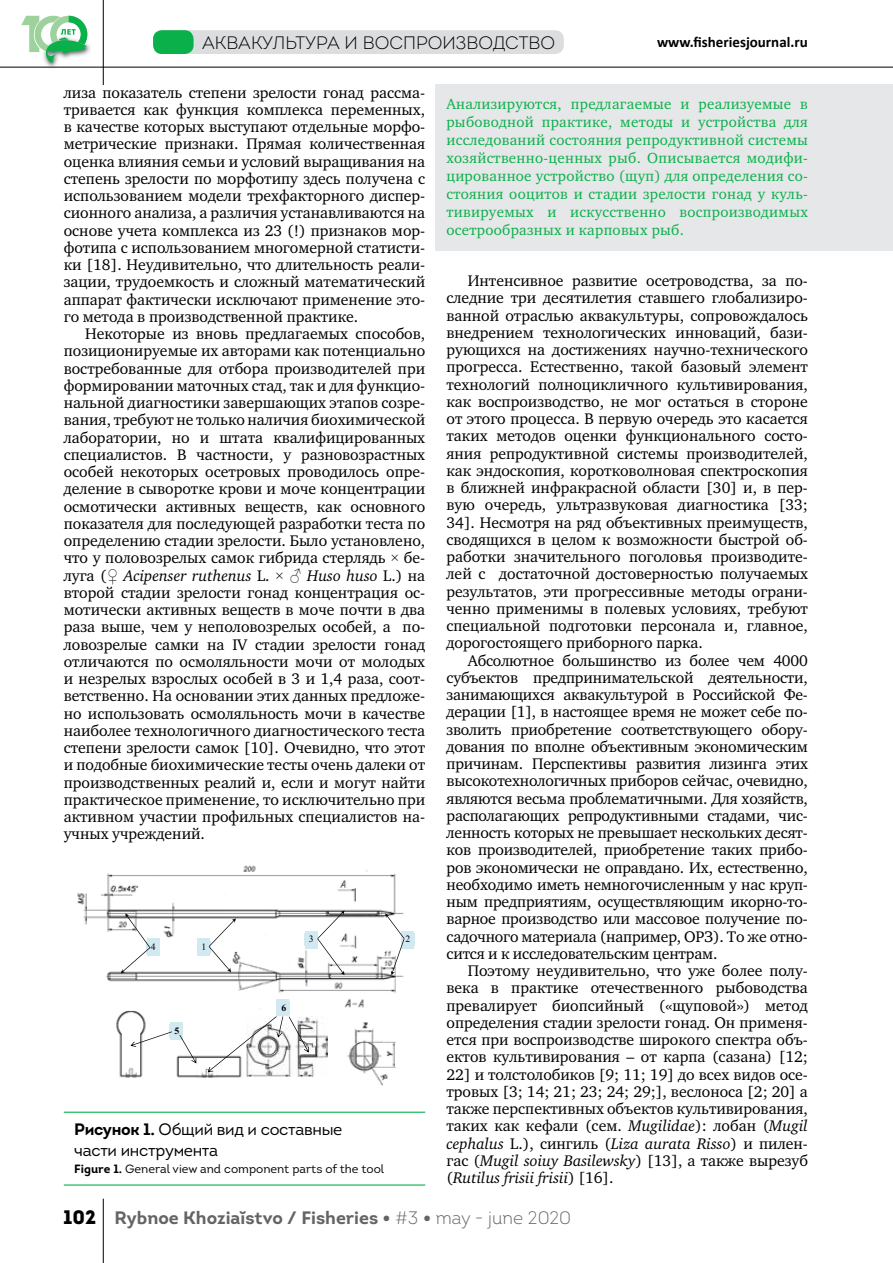
<style>
.page{position:relative;width:893px;height:1263px;background:#fff}
.page>*{position:absolute;margin:0;border:0;box-sizing:border-box;transform-origin:0 0}
.t1{font:700 18px "Intro";color:#626466}
.t2{font:300 18px "Intro";color:#000}
.t3{font:16.5px/20.2px "Intro";letter-spacing:-.02em;color:#000}
.t4{font:15.75px/17.2px "Charter ITCC";color:#000;text-align:justify}
.t5{font:15px/18px "Charter ITCC";letter-spacing:.02em;color:#0ab14b;text-align:justify}
.t6{font:700 15px "Calibri";color:#000}
.t7{font:12px "Intro";color:#000}
.t8{font:9.75px "Times New Roman";color:#000}
.t9{font:700 9.75px "Times New Roman";color:#000}
.s1{font-family:"Times New Roman"}
.s2{font-style:italic}
.s3{font-weight:700}
.s4{font-family:"Intro Black Caps";font-weight:400;font-size:19.5px;color:#000}
.s5{font-family:"PT Sans"}
.s6{font-weight:300}
</style>
<div class="page">
<img style="left:41px;top:33px;width:52px;height:34px">
<svg style="left:21px;top:16px;width:66px;height:47px"></svg>
<hr style="left:103px;top:0;width:1px;height:85px;background:#000">
<div style="left:153px;top:30px;width:411px;height:24px;background:#dcddde;border-radius:9px"></div>
<div style="left:153px;top:30px;width:41px;height:24px;background:#0ab14b;border-radius:9px"></div>
<hr style="left:0;top:67px;width:893px;height:1px;background:#000">
<hr style="left:103px;top:1199px;width:1px;height:64px;background:#000">
<div style="left:436px;top:85px;width:457px;height:166px;background:#e6e7e8"></div>
<img style="left:77px;top:865px;width:327px;height:221px">
<svg style="left:197px;top:918px;width:39px;height:54px"></svg>
<svg style="left:121px;top:913px;width:40px;height:60px"></svg>
<svg style="left:385px;top:913px;width:30px;height:62px"></svg>
<svg style="left:305px;top:910px;width:40px;height:65px"></svg>
<img style="left:112px;top:1011px;width:134px;height:70px">
<div style="left:170px;top:1022px;width:12px;height:17px;background:#d1eaef"></div>
<div style="left:276px;top:999px;width:13px;height:17px;background:#d1eaef"></div>
<img style="left:247px;top:1017px;width:81px;height:59px">
<svg style="left:130px;top:1025px;width:66px;height:38px"></svg>
<svg style="left:208px;top:1002px;width:101px;height:70px"></svg>
<hr style="left:64px;top:1112px;width:361px;height:1px;background:#0ab14b">
<hr style="left:64px;top:1184px;width:361px;height:1px;background:#0ab14b">
<p class="t2" style="left:202px;top:32px;width:355px">АКВАКУЛЬТУРА И ВОСПРОИЗВОДСТВО</p>
<p class="t6" style="left:657px;top:31px;width:152px">www.fisheriesjournal.ru</p>
<p class="t4" style="left:64px;top:84px;width:363px">лиза показатель степени зрелости гонад рассма&shy;тривается как функция комплекса переменных, в качестве которых выступают отдельные морфо&shy;метрические признаки. Прямая количественная оценка влияния семьи и условий выращивания на степень зрелости по морфотипу здесь получена с использованием модели трехфакторного диспер&shy;сионного анализа, а различия устанавливаются на основе учета комплекса из 23 (!) признаков мор&shy;фотипа с использованием многомерной статисти&shy;ки [18]. Неудивительно, что длительность реали&shy;зации, трудоемкость и сложный математический аппарат фактически исключают применение это&shy;го метода в производственной практике.</p>
<p class="t4" style="left:64px;top:325px;width:363px;text-indent:21px">Некоторые из вновь предлагаемых способов, позиционируемые их авторами как потенциально востребованные для отбора производителей при формировании маточных стад, так и для функцио&shy;нальной диагностики завершающих этапов созре&shy;вания, требуют не только наличия биохимической лаборатории, но и штата квалифицированных специалистов. В частности, у разновозрастных особей некоторых осетровых проводилось опре&shy;деление в сыворотке крови и моче концентрации осмотически активных веществ, как основного показателя для последующей разработки теста по определению стадии зрелости. Было установлено, что у половозрелых самок гибрида стерлядь <span class="s1">×</span> бе&shy;луга (<span class="s1">♀</span> <span class="s2">Acipenser ruthenus</span> L. <span class="s1">× ♂</span> <span class="s2">Huso huso</span> L.) на второй стадии зрелости гонад концентрация ос&shy;мотически активных веществ в моче почти в два раза выше, чем у неполовозрелых особей, а по&shy;ловозрелые самки на IV стадии зрелости гонад отличаются по осмоляльности мочи от молодых и незрелых взрослых особей в 3 и 1,4 раза, соот&shy;ветственно. На основании этих данных предложе&shy;но использовать осмоляльность мочи в качестве наиболее технологичного диагностического теста степени зрелости самок [10]. Очевидно, что этот и подобные биохимические тесты очень далеки от производственных реалий и, если и могут найти практическое применение, то исключительно при активном участии профильных специалистов на&shy;учных учреждений.</p>
<p class="t8" style="left:151px;top:941px;width:6px">4</p>
<p class="t8" style="left:201px;top:941px;width:6px">1</p>
<p class="t9" style="left:175px;top:1023px;width:6px">5</p>
<p class="t8" style="left:309px;top:933px;width:6px">3</p>
<p class="t8" style="left:405px;top:933px;width:6px">2</p>
<p class="t9" style="left:282px;top:1000px;width:6px">6</p>
<p class="t3" style="left:74px;top:1119px;width:270px"><span class="s3">Рисунок 1.</span> Общий вид и составные части инструмента</p>
<p class="t7" style="left:74px;top:1162px;width:311px"><span class="s3">Figure 1.</span> General view and component parts of the tool</p>
<p class="t5" style="left:446px;top:95px;width:363px">Анализируются, предлагаемые и реализуемые в рыбоводной практике, методы и устройства для исследований состояния репродуктивной системы хозяйственно-ценных рыб. Описывается модифи&shy;цированное устройство (щуп) для определения со&shy;стояния ооцитов и стадии зрелости гонад у куль&shy;тивируемых и искусственно воспроизводимых осетрообразных и карповых рыб.</p>
<p class="t4" style="left:446px;top:272px;width:363px;text-indent:21px">Интенсивное развитие осетроводства, за по&shy;следние три десятилетия ставшего глобализиро&shy;ванной отраслью аквакультуры, сопровождалось внедрением технологических инноваций, бази&shy;рующихся на достижениях научно-технического прогресса. Естественно, такой базовый элемент технологий полноцикличного культивирования, как воспроизводство, не мог остаться в стороне от этого процесса. В первую очередь это касается таких методов оценки функционального состо&shy;яния репродуктивной системы производителей, как эндоскопия, коротковолновая спектроскопия в ближней инфракрасной области [30] и, в пер&shy;вую очередь, ультразвуковая диагностика [33; 34]. Несмотря на ряд объективных преимуществ, сводящихся в целом к возможности быстрой об&shy;работки значительного поголовья производите&shy;лей с достаточной достоверностью получаемых результатов, эти прогрессивные методы ограни&shy;ченно применимы в полевых условиях, требуют специальной подготовки персонала и, главное, дорогостоящего приборного парка.</p>
<p class="t4" style="left:446px;top:652px;width:363px;text-indent:21px">Абсолютное большинство из более чем 4000 субъектов предпринимательской деятельности, занимающихся аквакультурой в Российской Фе&shy;дерации [1], в настоящее время не может себе по&shy;зволить приобретение соответствующего обору&shy;дования по вполне объективным экономическим причинам. Перспективы развития лизинга этих высокотехнологичных приборов сейчас, очевидно, являются весьма проблематичными. Для хозяйств, располагающих репродуктивными стадами, чис&shy;ленность которых не превышает нескольких десят&shy;ков производителей, приобретение таких прибо&shy;ров экономически не оправдано. Их, естественно, необходимо иметь немногочисленным у нас круп&shy;ным предприятиям, осуществляющим икорно-то&shy;варное производство или массовое получение по&shy;садочного материала (например, ОРЗ). То же отно&shy;сится и к исследовательским центрам.</p>
<p class="t4" style="left:446px;top:962px;width:363px;text-indent:21px">Поэтому неудивительно, что уже более полу&shy;века в практике отечественного рыбоводства превалирует биопсийный («щуповой») метод определения стадии зрелости гонад. Он применя&shy;ется при воспроизводстве широкого спектра объ&shy;ектов культивирования – от карпа (сазана) [12; 22] и толстолобиков [9; 11; 19] до всех видов осе&shy;тровых [3; 14; 21; 23; 24; 29;], веслоноса [2; 20] а также перспективных объектов культивирования, таких как кефали (сем. <span class="s2">Mugilidae</span>): лобан (<span class="s2">Mugil cephalus</span> L.), сингиль (<span class="s2">Liza aurata Risso</span>) и пилен&shy;гас (<span class="s2">Mugil soiuy Basilewsky</span>) [13], а также вырезуб (<span class="s2">Rutilus frisii frisii</span>) [16].</p>
<p class="t1" style="left:63px;top:1206px;width:509px"><span class="s4">102</span> Rybnoe Khoziaĭstvo / Fisheries <span class="s5">•</span> <span class="s6">#3</span> <span class="s5">•</span> <span class="s6">may - june 2020</span></p>
</div>
